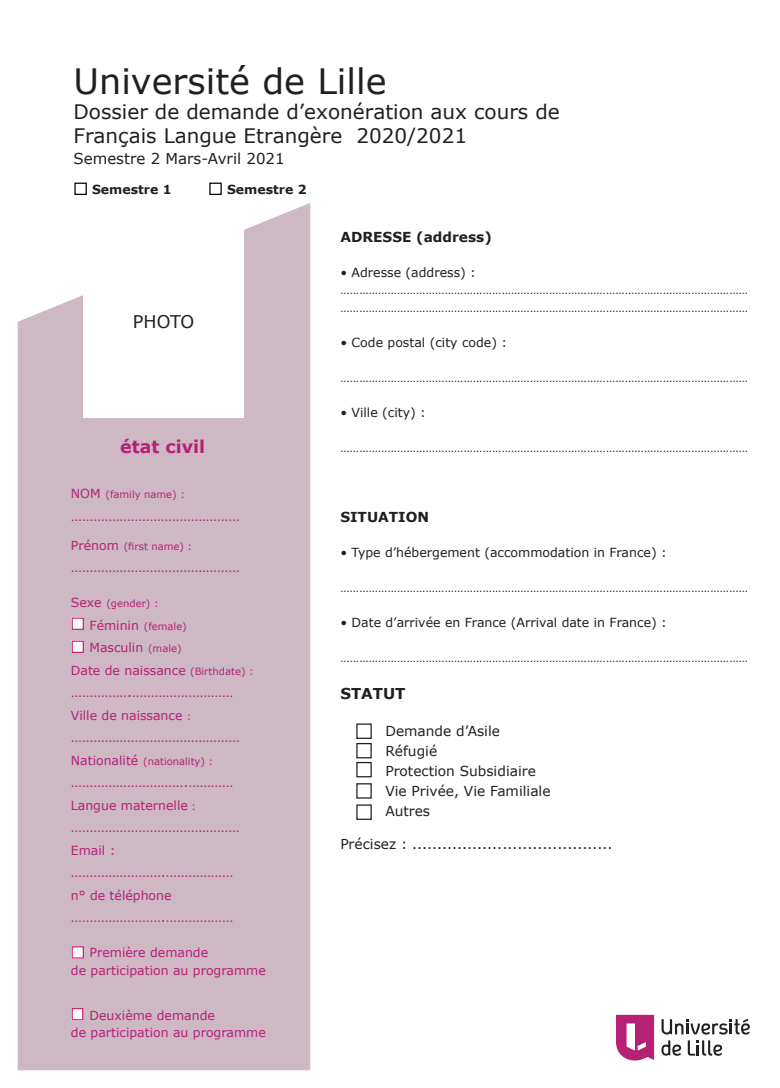
<style>
.page{position:relative;width:780px;height:1088px;background:#fff}
.page>*{position:absolute;margin:0;border:0;box-sizing:border-box;transform-origin:0 0}
.t1{font:35px "Verdana";color:#231f20}
.t2{font:20px/24px "Verdana";color:#231f20}
.t3{font:700 17.5px "Verdana";color:#b62175}
.t4{font:17.5px "Verdana";letter-spacing:-.01em;color:#231f20}
.t5{font:15px "Verdana";color:#231f20}
.t6{font:700 15px "Verdana";color:#231f20}
.t7{font:13.75px "Verdana";color:#b62175}
.t8{font:13.75px "Verdana";color:#231f20}
.t9{font:700 13.75px "Verdana";color:#231f20}
.t10{font:12.5px/17.5px "Verdana";color:#b62175}
.t11{font:12.5px "Verdana";color:#231f20}
.t12{font:700 12.5px "Verdana";color:#231f20}
.t13{font:11.25px/17.5px "Verdana";color:#231f20}
.t14{font:10px "Verdana";color:#b62175}
.s1{font-size:13.75px}
.s2{font-size:12.5px}
.s3{font-size:10px}
</style>
<div class="page">
<svg style="left:616px;top:1015px;width:38px;height:45px"></svg>
<svg style="left:661px;top:1040px;width:20px;height:16px"></svg>
<svg style="left:687px;top:1040px;width:35px;height:16px"></svg>
<svg style="left:661px;top:1018px;width:88px;height:16px"></svg>
<div style="left:18px;top:203px;width:292px;height:867px;background:#ceb8c4"></div>
<div style="left:83px;top:230px;width:161px;height:188px;background:#fff"></div>
<div style="left:74px;top:183px;width:13px;height:12px;border:1px solid #000"></div>
<div style="left:209px;top:183px;width:13px;height:12px;border:1px solid #000"></div>
<div style="left:72px;top:617px;width:12px;height:13px;background:#fff"></div>
<div style="left:72px;top:617px;width:12px;height:13px;border:1px solid #cf227c"></div>
<div style="left:72px;top:640px;width:12px;height:13px;background:#fff"></div>
<div style="left:72px;top:640px;width:12px;height:13px;border:1px solid #cf227c"></div>
<div style="left:72px;top:946px;width:12px;height:12px;background:#fff"></div>
<div style="left:72px;top:946px;width:12px;height:12px;border:1px solid #cf227c"></div>
<div style="left:72px;top:1008px;width:11px;height:12px;background:#fff"></div>
<div style="left:72px;top:1008px;width:11px;height:12px;border:1px solid #cf227c"></div>
<div style="left:356px;top:723px;width:16px;height:16px;border:1px solid #231f20"></div>
<div style="left:356px;top:743px;width:16px;height:15px;border:1px solid #231f20"></div>
<div style="left:356px;top:762px;width:16px;height:15px;border:1px solid #231f20"></div>
<div style="left:356px;top:783px;width:16px;height:15px;border:1px solid #231f20"></div>
<div style="left:356px;top:804px;width:16px;height:16px;border:1px solid #231f20"></div>
<p class="t1" style="left:74px;top:57px;width:314px">Université de Lille</p>
<p class="t2" style="left:74px;top:100px;width:487px">Dossier de demande d’exonération aux cours de<br>Français Langue Etrangère 2020/2021</p>
<p class="t12" style="left:74px;top:181px;width:99px"><span class="s1">◻</span> Semestre 1</p>
<p class="t12" style="left:209px;top:181px;width:99px"><span class="s1">◻</span> Semestre 2</p>
<p class="t9" style="left:340px;top:227px;width:153px">ADRESSE (address)</p>
<p class="t11" style="left:340px;top:264px;width:137px">• Adresse (address) :</p>
<p class="t13" style="left:340px;top:281px;width:409px">………………………………………………………………………………………………………………… …………………………………………………………………………………………………………………</p>
<p class="t11" style="left:340px;top:334px;width:168px">• Code postal (city code) :</p>
<p class="t13" style="left:340px;top:369px;width:409px">…………………………………………………………………………………………………………………</p>
<p class="t11" style="left:340px;top:404px;width:87px">• Ville (city) :</p>
<p class="t13" style="left:340px;top:439px;width:409px">…………………………………………………………………………………………………………………</p>
<p class="t5" style="left:74px;top:148px;width:213px">Semestre 2 Mars-Avril 2021</p>
<p class="t4" style="left:133px;top:309px;width:63px">PHOTO</p>
<p class="t3" style="left:120px;top:435px;width:86px">état civil</p>
<p class="t14" style="left:71px;top:488px;width:115px"><span class="s2">NOM</span> (family name) :</p>
<p class="t7" style="left:71px;top:506px;width:170px">………………………………………</p>
<p class="t14" style="left:71px;top:539px;width:123px"><span class="s2">Prénom</span> (first name) :</p>
<p class="t7" style="left:71px;top:558px;width:170px">………………………………………</p>
<p class="t14" style="left:71px;top:597px;width:89px"><span class="s2">Sexe</span> (gender) :</p>
<p class="t14" style="left:71px;top:619px;width:117px"><span class="s1">◻</span> <span class="s2">Féminin</span> (female)</p>
<p class="t10" style="left:71px;top:636px;width:184px;line-height:22.5px"><span class="s1">◻</span> Masculin <span class="s3">(male)<br></span>Date de naissance <span class="s3">(Birthdate) :</span></p>
<p class="t7" style="left:71px;top:683px;width:164px">…………….………………………</p>
<p class="t10" style="left:71px;top:706px;width:122px">Ville de naissance <span class="s3">:</span></p>
<p class="t7" style="left:71px;top:728px;width:170px">………………………………………</p>
<p class="t14" style="left:71px;top:754px;width:144px"><span class="s2">Nationalité</span> (nationality) :</p>
<p class="t7" style="left:71px;top:773px;width:164px">………………………….…………</p>
<p class="t10" style="left:71px;top:796px;width:127px">Langue maternelle <span class="s3">:</span></p>
<p class="t7" style="left:71px;top:818px;width:170px">………………………………………</p>
<p class="t10" style="left:71px;top:841px;width:46px">Email :</p>
<p class="t7" style="left:71px;top:863px;width:164px">…………………….………………</p>
<p class="t10" style="left:71px;top:886px;width:102px">n° de téléphone</p>
<p class="t7" style="left:71px;top:908px;width:164px">…………………….………………</p>
<p class="t10" style="left:71px;top:944px;width:196px"><span class="s1">◻</span> Première demande<br>de participation au programme</p>
<p class="t10" style="left:71px;top:1006px;width:196px"><span class="s1">◻</span> Deuxième demande<br>de participation au programme</p>
<p class="t9" style="left:340px;top:507px;width:90px">SITUATION</p>
<p class="t11" style="left:340px;top:544px;width:328px">• Type d’hébergement (accommodation in France) :</p>
<p class="t13" style="left:340px;top:579px;width:409px">…………………………………………………………………………………………………………………</p>
<p class="t11" style="left:340px;top:614px;width:328px">• Date d’arrivée en France (Arrival date in France) :</p>
<p class="t13" style="left:340px;top:649px;width:409px">…………………………………………………………………………………………………………………</p>
<p class="t6" style="left:340px;top:683px;width:67px">STATUT</p>
<p class="t8" style="left:385px;top:721px;width:116px">Demande d’Asile</p>
<p class="t8" style="left:385px;top:741px;width:53px">Réfugié</p>
<p class="t8" style="left:385px;top:761px;width:152px">Protection Subsidiaire</p>
<p class="t8" style="left:385px;top:781px;width:167px">Vie Privée, Vie Familiale</p>
<p class="t8" style="left:385px;top:801px;width:46px">Autres</p>
<p class="t8" style="left:340px;top:834px;width:273px">Précisez : ........................................</p>
</div>
